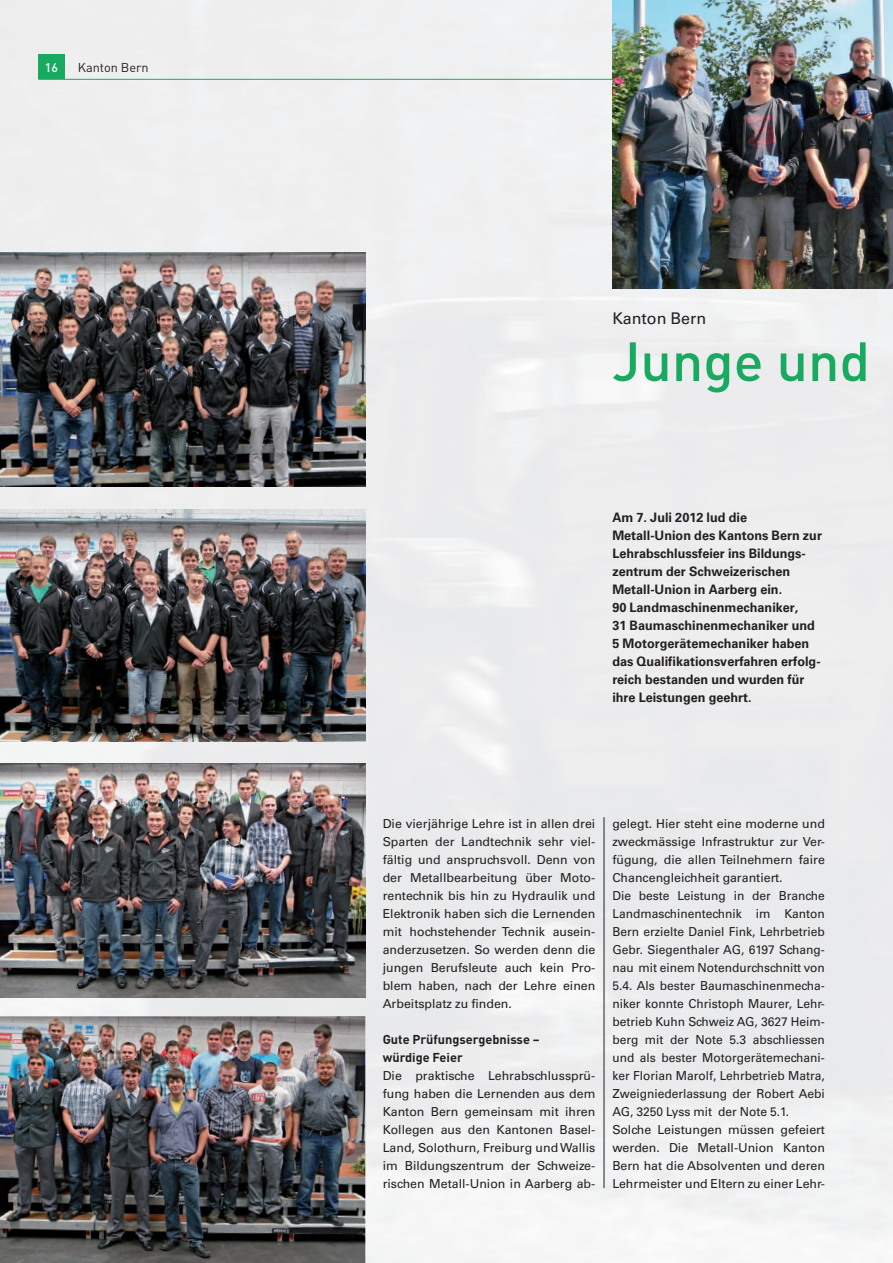
<style>
.page{position:relative;width:893px;height:1263px;background:#fff}
.page>*{position:absolute;margin:0;border:0;box-sizing:border-box;transform-origin:0 0}
.t1{font:500 54.3px "DIN";color:#18aa60}
.t2{font:16.05px "Univers";color:#231f20}
.t3{font:700 13.05px/18px "Univers";color:#231f20}
.t4{font:700 12.75px/18px "DIN";color:#231f20}
.t5{font:12.75px "DIN";color:#231f20}
.t6{font:12.3px/18px "Univers";color:#231f20;text-align:justify}
.t7{font:500 12.3px "DIN";color:#fff}
</style>
<div class="page">
<div style="left:0;top:0;width:854px;height:843px;background:#eeeeef"></div>
<div style="left:854px;top:288px;width:39px;height:952px;background:#ededee"></div>
<img style="left:0;top:843px;width:856px;height:420px">
<div style="left:38px;top:54px;width:27px;height:25px;background:#18aa60"></div>
<hr style="left:38px;top:79px;width:787px;height:1px;background:#18aa60">
<img style="left:612px;top:0;width:281px;height:288px">
<hr style="left:604px;top:817px;width:1px;height:371px;background:#231f20">
<img style="left:0;top:252px;width:365px;height:234px">
<img style="left:0;top:1016px;width:365px;height:247px">
<img style="left:0;top:763px;width:365px;height:234px">
<img style="left:0;top:509px;width:365px;height:232px">
<p class="t7" style="left:45px;top:60px;width:15px">16</p>
<p class="t5" style="left:78px;top:59px;width:72px">Kanton Bern</p>
<h2 class="t2" style="left:612px;top:309px;width:95px">Kanton Bern</h2>
<h1 class="t1" style="left:612px;top:327px;width:259px">Junge und</h1>
<p class="t3" style="left:612px;top:509px;width:211px">Am 7. Juli 2012 lud die<br>Metall-Union des Kantons Bern zur<br>Lehrabschlussfeier ins Bildungs&shy;zentrum der Schweizerischen<br>Metall-Union in Aarberg ein.<br>90 Landmaschinenmechaniker,<br>31 Baumaschinenmechaniker und<br>5 Motorgerätemechaniker haben das Qualifikationsverfahren erfolg&shy;reich bestanden und wurden für ihre Leistungen geehrt.</p>
<p class="t6" style="left:383px;top:815px;width:214px">Die vierjährige Lehre ist in allen drei Sparten der Landtechnik sehr viel&shy;fältig und anspruchsvoll. Denn von der Metallbearbeitung über Moto&shy;rentechnik bis hin zu Hydraulik und Elektronik haben sich die Lernenden mit hochstehender Technik ausein&shy;anderzusetzen. So werden denn die jungen Berufsleute auch kein Pro&shy;blem haben, nach der Lehre einen Arbeitsplatz zu finden.</p>
<p class="t4" style="left:383px;top:1030px;width:158px">Gute Prüfungsergebnisse – würdige Feier</p>
<p class="t6" style="left:383px;top:1067px;width:214px">Die praktische Lehrabschlussprü&shy;fung haben die Lernenden aus dem Kanton Bern gemeinsam mit ihren Kollegen aus den Kantonen Basel-Land, Solothurn, Freiburg und Wallis im Bildungszentrum der Schweize&shy;rischen Metall-Union in Aarberg ab-</p>
<p class="t6" style="left:612px;top:815px;width:214px;text-align:left">gelegt. Hier steht eine moderne und zweckmässige Infrastruktur zur Ver&shy;fügung, die allen Teilnehmern faire Chancengleichheit garantiert.<br>Die beste Leistung in der Branche Landmaschinentechnik im Kanton Bern erzielte Daniel Fink, Lehrbetrieb Gebr. Siegenthaler AG, 6197 Schang&shy;nau mit einem Notendurchschnitt von 5.4. Als bester Baumaschinenmecha&shy;niker konnte Christoph Maurer, Lehr&shy;betrieb Kuhn Schweiz AG, 3627 Heim&shy;berg mit der Note 5.3 abschliessen und als bester Motorgerätemechani&shy;ker Florian Marolf, Lehrbetrieb Matra, Zweigniederlassung der Robert Aebi AG, 3250 Lyss mit der Note 5.1.<br>Solche Leistungen müssen gefeiert werden. Die Metall-Union Kanton Bern hat die Absolventen und deren Lehrmeister und Eltern zu einer Lehr-</p>
</div>
